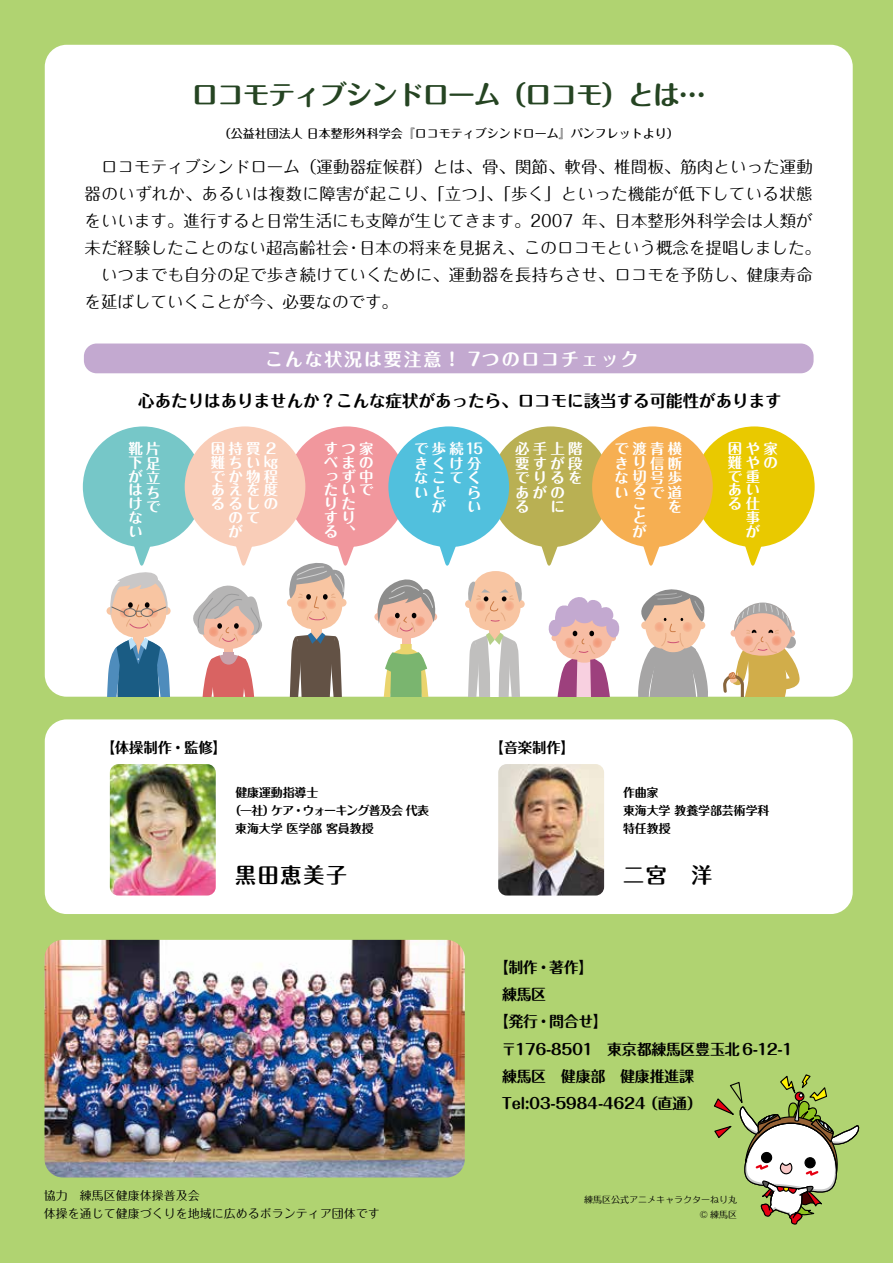
<style>
.page{position:relative;width:893px;height:1263px;background:#b0d371}
.page>*{position:absolute;margin:0;border:0;box-sizing:border-box;transform-origin:0 0}
.t1{font:700 27px "Maru Fo Pro";letter-spacing:-.05em;color:#254422}
.t2{font:700 21px "Maru Fo Pro";letter-spacing:.085em;color:#000}
.t3{font:700 18px "Maru Fo Pro";letter-spacing:.1em;color:#fff}
.t4{font:16.5px/27px "Maru Fo Pro";letter-spacing:.005em;color:#000}
.t5{font:700 16.5px "Maru Fo Pro";color:#000}
.t6{font:700 15px "Maru Fo Pro";letter-spacing:-.025em;color:#000}
.t7{font:700 14.4px/13.6px "Maru Fo Pro";color:#fff}
.t8{font:700 14.4px "Maru Fo Pro";letter-spacing:-.015em;color:#000}
.t9{font:12px/18px "Maru Fo Pro";color:#000}
.t10{font:500 12px "Maru Fo Pro";color:#000}
.t11{font:700 12px/18px "Maru Fo Pro";letter-spacing:-.015em;color:#000}
.t12{font:700 12px "Maru Fo Pro";letter-spacing:-.075em;color:#000}
.t13{font:9px/15px "Maru Fo Pro";color:#000;text-align:right}
</style>
<div class="page">
<div style="left:45px;top:45px;width:808px;height:652px;background:#fff;border-radius:22px"></div>
<div style="left:84px;top:343px;width:730px;height:30px;background:#c3a9d0;border-radius:13px"></div>
<div style="left:83px;top:426px;width:121px;height:121px;background:#76c7c8;border-radius:50%"></div>
<div style="left:287px;top:426px;width:120px;height:121px;background:#f1979d;border-radius:50%"></div>
<div style="left:490px;top:426px;width:121px;height:121px;background:#b9b053;border-radius:50%"></div>
<svg style="left:539px;top:546px;width:21px;height:20px"></svg>
<div style="left:694px;top:426px;width:121px;height:121px;background:#e9c900;border-radius:50%"></div>
<svg style="left:743px;top:546px;width:21px;height:20px"></svg>
<div style="left:185px;top:426px;width:120px;height:121px;background:#f9cdb8;border-radius:50%"></div>
<svg style="left:234px;top:546px;width:21px;height:20px"></svg>
<div style="left:388px;top:426px;width:121px;height:121px;background:#51c0dd;border-radius:50%"></div>
<div style="left:592px;top:426px;width:121px;height:121px;background:#f6af52;border-radius:50%"></div>
<svg style="left:641px;top:546px;width:21px;height:20px"></svg>
<div style="left:224px;top:643px;width:9px;height:14px;background:#f7bda4"></div>
<div style="left:200px;top:596px;width:57px;height:53px;background:#f7bda4;border-radius:50%"></div>
<svg style="left:193px;top:585px;width:69px;height:57px"></svg>
<svg style="left:200px;top:652px;width:57px;height:45px"></svg>
<div style="left:107px;top:607px;width:7px;height:8px;background:#f8c5a2;border-radius:50%"></div>
<svg style="left:163px;top:607px;width:8px;height:8px"></svg>
<div style="left:110px;top:577px;width:57px;height:61px;background:#f8c5a2;border-radius:28px"></div>
<svg style="left:109px;top:539px;width:59px;height:90px"></svg>
<svg style="left:106px;top:637px;width:65px;height:60px"></svg>
<svg style="left:637px;top:589px;width:72px;height:108px"></svg>
<div style="left:402px;top:636px;width:8px;height:14px;background:#f7bda4"></div>
<div style="left:377px;top:586px;width:58px;height:53px;background:#f7bda4;border-radius:50%"></div>
<svg style="left:376px;top:539px;width:83px;height:93px"></svg>
<svg style="left:381px;top:644px;width:50px;height:53px"></svg>
<svg style="left:288px;top:539px;width:69px;height:158px"></svg>
<svg style="left:467px;top:571px;width:56px;height:126px"></svg>
<svg style="left:546px;top:597px;width:76px;height:100px"></svg>
<svg style="left:722px;top:602px;width:79px;height:95px"></svg>
<div style="left:45px;top:719px;width:808px;height:195px;background:#fff;border-radius:22px"></div>
<img style="left:110px;top:764px;width:106px;height:131px">
<img style="left:498px;top:764px;width:106px;height:131px">
<img style="left:45px;top:940px;width:420px;height:237px">
<svg style="left:713px;top:1073px;width:147px;height:152px"></svg>
<h1 class="t1" style="left:191px;top:73px;width:516px">ロコモティブシンドローム（ロコモ）とは…</h1>
<p class="t10" style="left:219px;top:124px;width:461px">（公益社団法人 日本整形外科学会『ロコモティブシンドローム』パンフレットより）</p>
<p class="t4" style="left:85px;top:152px;width:738px">　ロコモティブシンドローム（運動器症候群）とは、骨、関節、軟骨、椎間板、筋肉といった運動器のいずれか、あるいは複数に障害が起こり、「立つ」、「歩く」といった機能が低下している状態をいいます。進行すると日常生活にも支障が生じてきます。2007 年、日本整形外科学会は人類が未だ経験したことのない超高齢社会・日本の将来を見据え、このロコモという概念を提唱しました。　いつまでも自分の足で歩き続けていくために、運動器を長持ちさせ、ロコモを予防し、健康寿命を延ばしていくことが今、必要なのです。</p>
<p class="t3" style="left:265px;top:345px;width:375px">こんな状況は要注意！ 7つのロコチェック</p>
<p class="t5" style="left:122px;top:387px;width:661px">　心あたりはありませんか？こんな症状があったら、ロコモに該当する可能性があります</p>
<p class="t7" style="left:128px;top:440px;width:33px">靴片下足が<br>は<br>け<br>な<br>い</p>
<p class="t7" style="left:615px;top:440px;width:69px;line-height:14.4px">で渡青横きり信断な<br>い</p>
<p class="t7" style="left:324px;top:440px;width:51px">すつ家べまのっず中たいでりた<br>すり<br>る、</p>
<p class="t7" style="left:515px;top:440px;width:69px;line-height:14.4px">必手上階要すが段でりるをあがの<br>る</p>
<p class="t7" style="left:414px;top:440px;width:71px">で歩続15</p>
<p class="t7" style="left:414px;top:455px;width:69px">きくけ分</p>
<p class="t7" style="left:414px;top:469px;width:66px">なこてく</p>
<p class="t7" style="left:467px;top:484px;width:14px">ら</p>
<p class="t7" style="left:467px;top:498px;width:15px">い</p>
<p class="t7" style="left:728px;top:440px;width:51px">困や家難やので重<br>あい<br>る仕</p>
<p class="t7" style="left:746px;top:509px;width:16px">事が</p>
<p class="t7" style="left:211px;top:440px;width:67px">困持買 2</p>
<p class="t7" style="left:211px;top:454px;width:69px">難ちい㎏</p>
<p class="t7" style="left:211px;top:468px;width:69px">でか物程</p>
<p class="t7" style="left:211px;top:481px;width:69px">あえを度</p>
<p class="t7" style="left:211px;top:495px;width:68px">るるしの</p>
<p class="t7" style="left:228px;top:509px;width:32px">のて</p>
<p class="t7" style="left:228px;top:523px;width:16px">が</p>
<p class="t7" style="left:632px;top:468px;width:16px">切ることが</p>
<p class="t7" style="left:650px;top:469px;width:33px;line-height:14.4px;text-align:right">号歩で道を</p>
<p class="t7" style="left:146px;top:469px;width:16px;line-height:14.4px;text-align:justify">立ちで</p>
<p class="t7" style="left:414px;top:483px;width:34px;line-height:14.4px;text-align:right">いとが</p>
<p class="t7" style="left:550px;top:498px;width:15px">に</p>
<p class="t8" style="left:101px;top:736px;width:128px">【体操制作・監修】</p>
<p class="t11" style="left:235px;top:782px;width:85px">健康運動指導士</p>
<p class="t12" style="left:229px;top:801px;width:202px">（一社）ケア・ウォーキング普及会 代表</p>
<p class="t11" style="left:235px;top:818px;width:140px">東海大学 医学部 客員教授</p>
<p class="t2" style="left:235px;top:858px;width:113px">黒田恵美子</p>
<p class="t8" style="left:490px;top:736px;width:87px">【音楽制作】</p>
<p class="t11" style="left:623px;top:782px;width:148px">作曲家<br>東海大学 教養学部芸術学科特任教授</p>
<p class="t2" style="left:623px;top:858px;width:91px">二宮　洋</p>
<p class="t6" style="left:494px;top:956px;width:101px">【制作・著作】</p>
<p class="t6" style="left:502px;top:983px;width:46px">練馬区</p>
<p class="t6" style="left:494px;top:1010px;width:116px">【発行・問合せ】</p>
<p class="t6" style="left:501px;top:1037px;width:293px">〒176-8501　東京都練馬区豊玉北 6-12-1</p>
<p class="t6" style="left:502px;top:1064px;width:209px">練馬区　健康部　健康推進課　</p>
<p class="t6" style="left:502px;top:1091px;width:202px">Tel:03-5984-4624（直通）</p>
<p class="t9" style="left:44px;top:1184px;width:337px">協力　練馬区健康体操普及会<br>体操を通じて健康づくりを地域に広めるボランティア団体です</p>
<p class="t13" style="left:584px;top:1191px;width:154px">練馬区公式アニメキャラクターねり丸© 練馬区</p>
</div>
